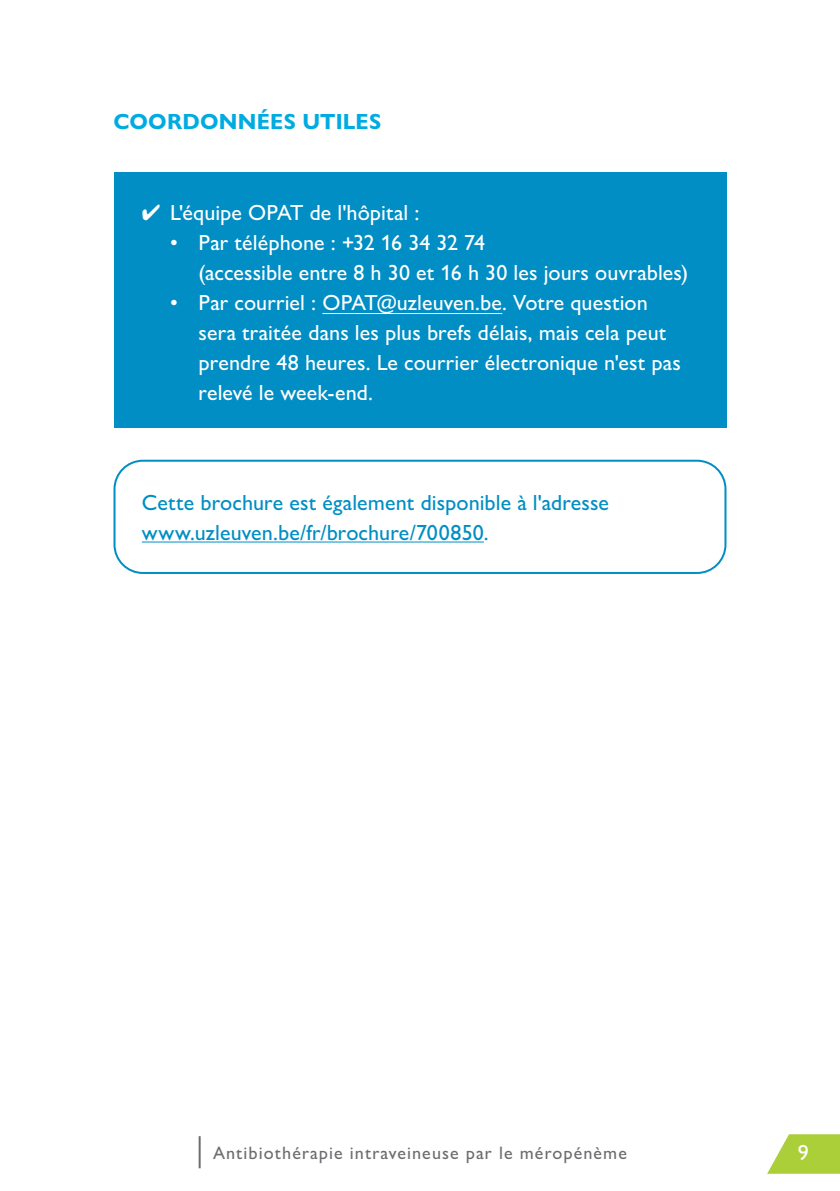
<style>
.page{position:relative;width:840px;height:1191px;background:#fff}
.page>*{position:absolute;margin:0;border:0;box-sizing:border-box;transform-origin:0 0}
.t1{font:500 22px/30px "Gill Sans Nova";letter-spacing:.005em;color:#fff}
.t2{font:500 22px/30px "Gill Sans Nova";letter-spacing:.005em;color:#008ec4}
.t3{font:700 22px "Gill Sans Nova";letter-spacing:.01em;color:#00abe1}
.t4{font:500 18px "Gill Sans Nova";letter-spacing:.06em;color:#6c6d70}
</style>
<div class="page">
<svg style="left:767px;top:1134px;width:72px;height:39px"></svg>
<hr style="left:198px;top:1136px;width:2px;height:32px;background:#6c6d70">
<div style="left:113px;top:460px;width:613px;height:114px;border:2px solid #008ec4;border-radius:28px"></div>
<div style="left:113px;top:172px;width:613px;height:256px;background:#008ec4"></div>
<hr style="left:322px;top:313px;width:180px;height:1px;background:#fff">
<hr style="left:142px;top:541px;width:341px;height:1px;background:#008ec4">
<p class="t3" style="left:113px;top:108px;width:269px">COORDONNÉES UTILES</p>
<p class="t1" style="left:142px;top:197px;width:279px">✔ L'équipe OPAT de l'hôpital :</p>
<p class="t1" style="left:198px;top:227px;width:491px;text-indent:-28px">• Par téléphone : +32 16 34 32 74<br>(accessible entre 8 h 30 et 16 h 30 les jours ouvrables)</p>
<p class="t1" style="left:198px;top:287px;width:483px;text-indent:-28px">• Par courriel : OPAT@uzleuven.be. Votre question sera traitée dans les plus brefs délais, mais cela peut prendre 48 heures. Le courrier électronique n'est pas relevé le week-end.</p>
<p class="t2" style="left:142px;top:487px;width:468px">Cette brochure est également disponible à l'adresse www.uzleuven.be/fr/brochure/700850.</p>
<p class="t4" style="left:213px;top:1141px;width:415px">Antibiothérapie intraveineuse par le méropénème</p>
<p class="t1" style="left:797px;top:1137px;width:12px">9</p>
</div>
